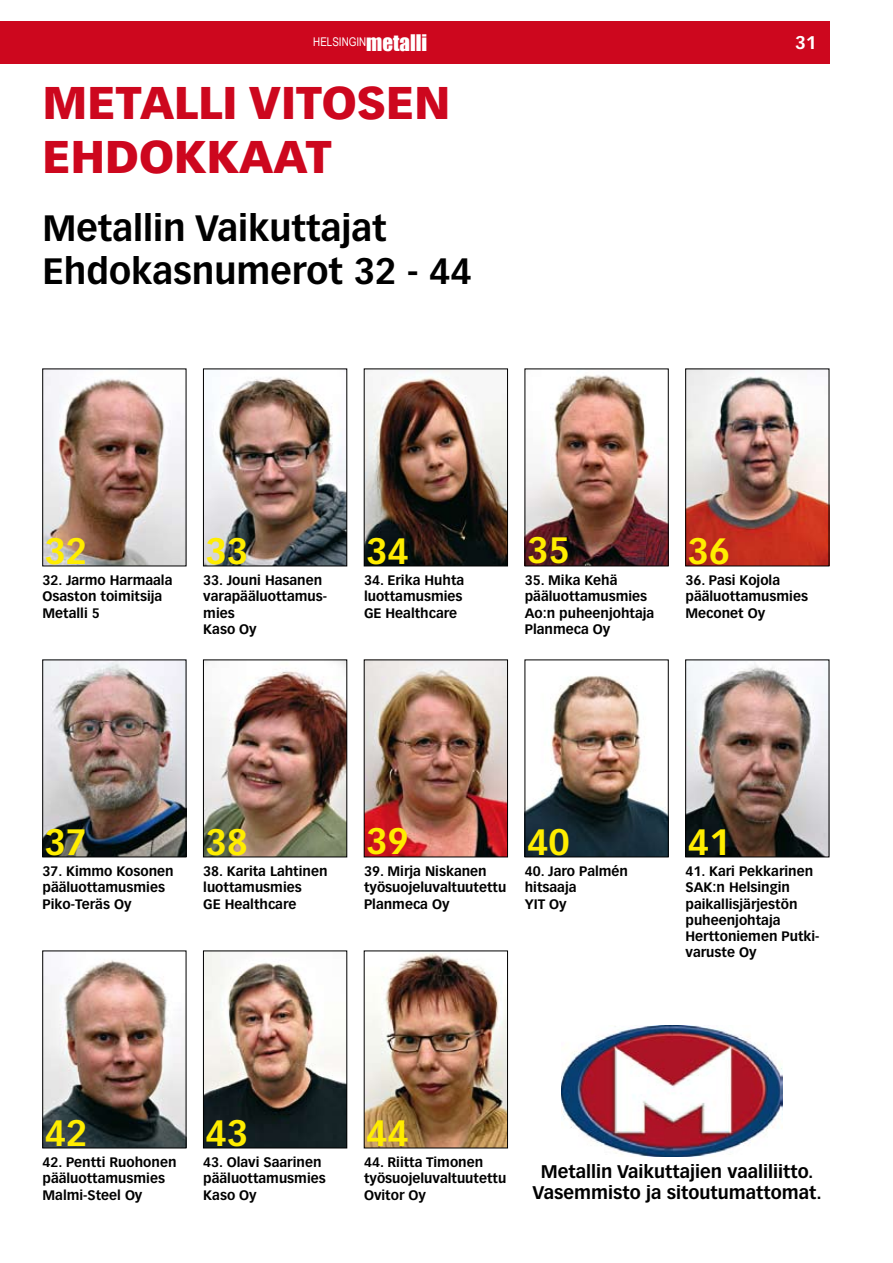
<style>
.page{position:relative;width:893px;height:1263px;background:#fff}
.page>*{position:absolute;margin:0;border:0;box-sizing:border-box;transform-origin:0 0}
.t1{font:900 45px/54px "Vectora LT Std";color:#cd071e}
.t2{font:700 36px/43.2px "Vectora LT Std";color:#000}
.t3{font:700 36px "Vectora LT Std";color:#ffed00}
.t4{font:700 18px/21.6px "Vectora LT Std";color:#000;text-align:center}
.t5{font:700 18px "Vectora LT Std";color:#fff}
.t6{font:700 13.5px/16.2px "Vectora LT Std";color:#000}
.t7{font:12px "Arial Narrow";color:#fff}
.s1{font-family:"Impact";font-size:21px}
</style>
<div class="page">
<div style="left:0;top:21px;width:829px;height:43px;background:#cd071e"></div>
<img style="left:205px;top:377px;width:140px;height:187px">
<div style="left:203px;top:369px;width:144px;height:197px;border:1px solid #000"></div>
<img style="left:45px;top:371px;width:139px;height:193px">
<img style="left:366px;top:371px;width:140px;height:193px">
<div style="left:364px;top:369px;width:144px;height:197px;border:1px solid #000"></div>
<img style="left:527px;top:375px;width:139px;height:189px">
<div style="left:525px;top:369px;width:143px;height:197px;border:1px solid #000"></div>
<img style="left:687px;top:371px;width:140px;height:193px">
<img style="left:45px;top:662px;width:139px;height:193px">
<div style="left:43px;top:660px;width:143px;height:197px;border:1px solid #000"></div>
<img style="left:205px;top:662px;width:140px;height:193px">
<div style="left:203px;top:660px;width:144px;height:197px;border:1px solid #000"></div>
<img style="left:366px;top:662px;width:140px;height:193px">
<div style="left:364px;top:660px;width:144px;height:197px;border:1px solid #000"></div>
<img style="left:527px;top:676px;width:139px;height:179px">
<div style="left:525px;top:660px;width:143px;height:197px;border:1px solid #000"></div>
<img style="left:687px;top:662px;width:140px;height:193px">
<div style="left:685px;top:660px;width:144px;height:197px;border:1px solid #000"></div>
<img style="left:45px;top:960px;width:139px;height:186px">
<div style="left:43px;top:951px;width:143px;height:197px;border:1px solid #000"></div>
<img style="left:205px;top:953px;width:140px;height:193px">
<div style="left:203px;top:951px;width:144px;height:197px;border:1px solid #000"></div>
<img style="left:366px;top:953px;width:140px;height:193px">
<div style="left:364px;top:951px;width:144px;height:197px;border:1px solid #000"></div>
<img style="left:561px;top:1026px;width:222px;height:131px">
<p class="t7" style="left:313px;top:33px;width:116px">HELSINGIN<span class="s1">metalli</span></p>
<h3 class="t5" style="left:795px;top:32px;width:23px">31</h3>
<h1 class="t1" style="left:43px;top:75px;width:409px">METALLI VITOSEN<br>EHDOKKAAT</h1>
<h2 class="t2" style="left:43px;top:206px;width:431px">Metallin Vaikuttajat<br>Ehdokasnumerot 32 - 44</h2>
<h2 class="t3" style="left:45px;top:529px;width:44px">32</h2>
<h2 class="t3" style="left:205px;top:529px;width:44px">33</h2>
<h2 class="t3" style="left:366px;top:529px;width:44px">34</h2>
<h2 class="t3" style="left:527px;top:529px;width:44px">35</h2>
<h2 class="t3" style="left:687px;top:529px;width:44px">36</h2>
<p class="t6" style="left:43px;top:572px;width:131px">32. Jarmo Harmaala<br>Osaston toimitsija<br>Metalli 5</p>
<p class="t6" style="left:203px;top:572px;width:125px">33. Jouni Hasanen varapääluottamus&shy;mies<br>Kaso Oy</p>
<p class="t6" style="left:364px;top:572px;width:102px">34. Erika Huhta luottamusmies<br>GE Healthcare</p>
<p class="t6" style="left:525px;top:572px;width:131px">35. Mika Kehä pääluottamusmies<br>Ao:n puheenjohtaja<br>Planmeca Oy</p>
<p class="t6" style="left:685px;top:572px;width:124px">36. Pasi Kojola pääluottamusmies<br>Meconet Oy</p>
<h2 class="t3" style="left:44px;top:820px;width:44px">37</h2>
<h2 class="t3" style="left:205px;top:820px;width:44px">38</h2>
<h2 class="t3" style="left:366px;top:820px;width:44px">39</h2>
<h2 class="t3" style="left:527px;top:820px;width:44px">40</h2>
<h2 class="t3" style="left:688px;top:820px;width:44px">41</h2>
<p class="t6" style="left:43px;top:863px;width:133px">37. Kimmo Kosonen pääluottamusmies<br>Piko-Teräs Oy</p>
<p class="t6" style="left:203px;top:863px;width:126px">38. Karita Lahtinen luottamusmies<br>GE Healthcare</p>
<p class="t6" style="left:364px;top:863px;width:144px">39. Mirja Niskanen työsuojeluvaltuutettu<br>Planmeca Oy</p>
<p class="t6" style="left:525px;top:863px;width:105px">40. Jaro Palmén hitsaaja<br>YIT Oy</p>
<p class="t6" style="left:685px;top:863px;width:135px">41. Kari Pekkarinen<br>SAK:n Helsingin paikallisjärjestön puheenjohtaja<br>Herttoniemen Putki&shy;varuste Oy</p>
<h2 class="t3" style="left:45px;top:1111px;width:44px">42</h2>
<h2 class="t3" style="left:205px;top:1111px;width:44px">43</h2>
<h2 class="t3" style="left:366px;top:1111px;width:44px">44</h2>
<p class="t6" style="left:43px;top:1154px;width:135px">42. Pentti Ruohonen pääluottamusmies<br>Malmi-Steel Oy</p>
<p class="t6" style="left:203px;top:1154px;width:124px">43. Olavi Saarinen pääluottamusmies<br>Kaso Oy</p>
<p class="t6" style="left:364px;top:1154px;width:144px">44. Riitta Timonen työsuojeluvaltuutettu<br>Ovitor Oy</p>
<h3 class="t4" style="left:533px;top:1160px;width:291px">Metallin Vaikuttajien vaaliliitto.<br>Vasemmisto ja sitoutumattomat.</h3>
</div>
